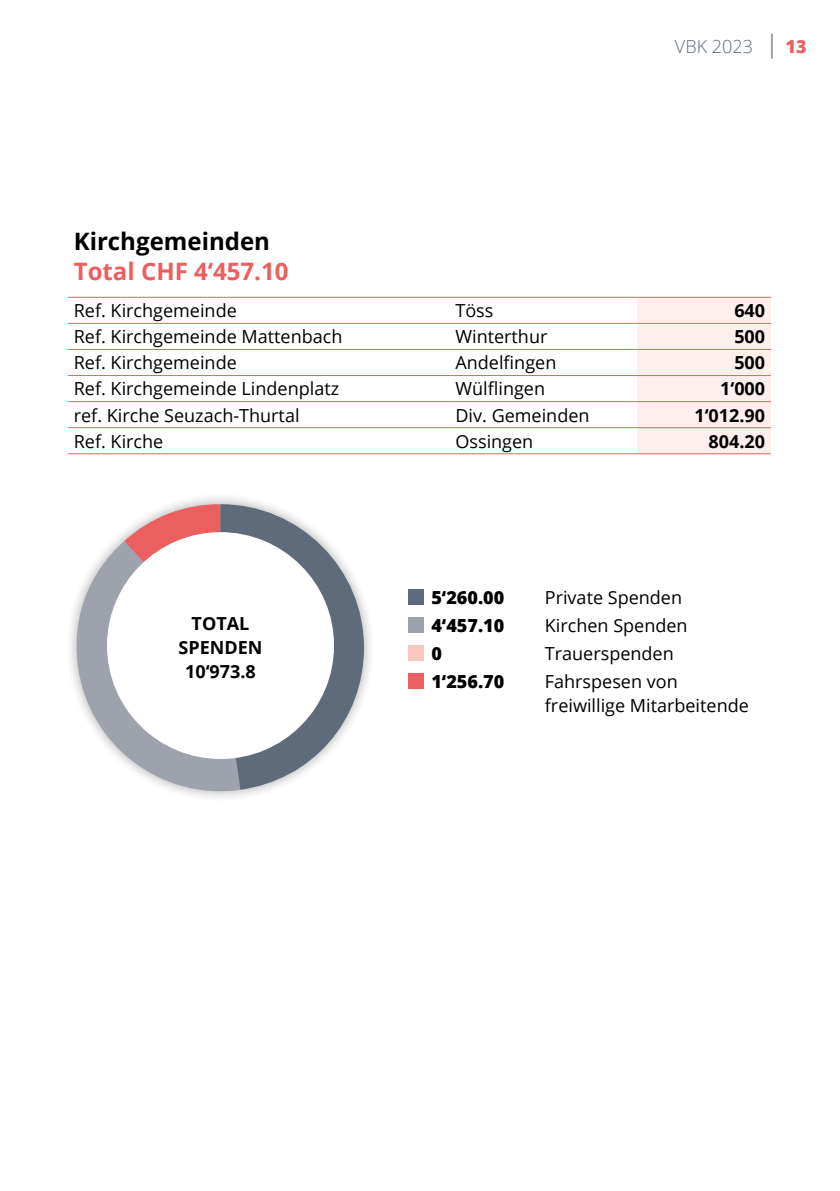
<style>
.page{position:relative;width:840px;height:1191px;background:#fff}
.page>*{position:absolute;margin:0;border:0;box-sizing:border-box;transform-origin:0 0}
.t1{font:700 24px "Open Sans";color:#eb5f5e}
.t2{font:700 24px "Open Sans";color:#000}
.t3{font:18px/24px "Open Sans";color:#000}
.t4{font:700 18px/24px "Open Sans";color:#000;text-align:center}
.t5{font:800 18px "Open Sans";color:#000}
.t6{font:300 18px "Open Sans";color:#5f6b79}
.t7{font:800 18px "Open Sans";color:#eb5f5e}
</style>
<div class="page">
<div style="left:636px;top:298px;width:134px;height:155px;background:#fdefec"></div>
<hr style="left:68px;top:297px;width:381px;height:1px;background:#eb5f5e">
<hr style="left:449px;top:297px;width:187px;height:1px;background:#eb5f5e">
<hr style="left:636px;top:297px;width:134px;height:1px;background:#eb5f5e">
<hr style="left:68px;top:323px;width:381px;height:1px;background:#eb5f5e">
<hr style="left:449px;top:323px;width:187px;height:1px;background:#eb5f5e">
<hr style="left:636px;top:323px;width:134px;height:1px;background:#eb5f5e">
<hr style="left:68px;top:349px;width:381px;height:1px;background:#eb5f5e">
<hr style="left:449px;top:349px;width:187px;height:1px;background:#eb5f5e">
<hr style="left:636px;top:349px;width:134px;height:1px;background:#eb5f5e">
<hr style="left:68px;top:375px;width:381px;height:1px;background:#eb5f5e">
<hr style="left:449px;top:375px;width:187px;height:1px;background:#eb5f5e">
<hr style="left:636px;top:375px;width:134px;height:1px;background:#eb5f5e">
<hr style="left:68px;top:401px;width:381px;height:1px;background:#eb5f5e">
<hr style="left:449px;top:401px;width:187px;height:1px;background:#eb5f5e">
<hr style="left:636px;top:401px;width:134px;height:1px;background:#eb5f5e">
<hr style="left:68px;top:427px;width:381px;height:1px;background:#eb5f5e">
<hr style="left:449px;top:427px;width:187px;height:1px;background:#eb5f5e">
<hr style="left:636px;top:427px;width:134px;height:1px;background:#eb5f5e">
<hr style="left:68px;top:453px;width:381px;height:1px;background:#eb5f5e">
<hr style="left:449px;top:453px;width:187px;height:1px;background:#eb5f5e">
<hr style="left:636px;top:453px;width:134px;height:1px;background:#eb5f5e">
<div style="left:65px;top:493px;width:310px;height:310px;background:#000;opacity:.32"></div>
<svg style="left:124px;top:504px;width:96px;height:37px"></svg>
<svg style="left:71px;top:541px;width:169px;height:260px"></svg>
<svg style="left:220px;top:504px;width:144px;height:285px;fill:#5f6b79"></svg>
<div style="left:107px;top:532px;width:227px;height:227px;background:#fff;border-radius:50%"></div>
<div style="left:408px;top:589px;width:15px;height:15px;background:#5f6b7a"></div>
<div style="left:408px;top:617px;width:15px;height:15px;background:#9ea2ac"></div>
<div style="left:408px;top:645px;width:15px;height:15px;background:#f9c5bd"></div>
<div style="left:408px;top:673px;width:15px;height:15px;background:#eb5f5e"></div>
<hr style="left:770px;top:34px;width:2px;height:25px;background:#9ea2ac">
<p class="t6" style="left:674px;top:35px;width:79px">VBK 2023</p>
<p class="t7" style="left:785px;top:33px;width:23px">13</p>
<h1 class="t2" style="left:74px;top:224px;width:197px">Kirchgemeinden</h1>
<h1 class="t1" style="left:74px;top:254px;width:216px">Total CHF 4‘457.10</h1>
<p class="t3" style="left:74px;top:298px;width:164px">Ref. Kirchgemeinde</p>
<p class="t3" style="left:455px;top:298px;width:39px">Töss</p>
<p class="t4" style="left:734px;top:298px;width:32px">640</p>
<p class="t3" style="left:74px;top:324px;width:270px">Ref. Kirchgemeinde Mattenbach</p>
<p class="t3" style="left:455px;top:324px;width:93px">Winterthur</p>
<p class="t4" style="left:734px;top:324px;width:32px">500</p>
<p class="t3" style="left:74px;top:350px;width:164px">Ref. Kirchgemeinde</p>
<p class="t3" style="left:455px;top:350px;width:102px">Andelfingen</p>
<p class="t4" style="left:734px;top:350px;width:32px">500</p>
<p class="t3" style="left:74px;top:376px;width:267px">Ref. Kirchgemeinde Lindenplatz</p>
<p class="t3" style="left:455px;top:376px;width:91px">Wülflingen</p>
<p class="t4" style="left:719px;top:376px;width:47px">1‘000</p>
<p class="t3" style="left:74px;top:402px;width:227px">ref. Kirche Seuzach-Thurtal</p>
<p class="t3" style="left:455px;top:402px;width:135px">Div. Gemeinden</p>
<p class="t4" style="left:694px;top:402px;width:72px">1‘012.90</p>
<p class="t3" style="left:74px;top:429px;width:91px">Ref. Kirche</p>
<p class="t3" style="left:455px;top:429px;width:79px">Ossingen</p>
<p class="t4" style="left:708px;top:429px;width:58px">804.20</p>
<p class="t4" style="left:178px;top:611px;width:85px">TOTAL<br>SPENDEN<br>10‘973.8</p>
<p class="t5" style="left:431px;top:584px;width:74px">5‘260.00</p>
<p class="t3" style="left:544px;top:585px;width:139px">Private Spenden</p>
<p class="t5" style="left:431px;top:612px;width:74px">4‘457.10</p>
<p class="t3" style="left:544px;top:613px;width:144px">Kirchen Spenden</p>
<p class="t5" style="left:431px;top:640px;width:12px">0</p>
<p class="t3" style="left:544px;top:641px;width:130px">Trauerspenden</p>
<p class="t5" style="left:431px;top:668px;width:74px">1‘256.70</p>
<p class="t3" style="left:544px;top:669px;width:205px">Fahrspesen von freiwillige Mitarbeitende</p>
</div>
